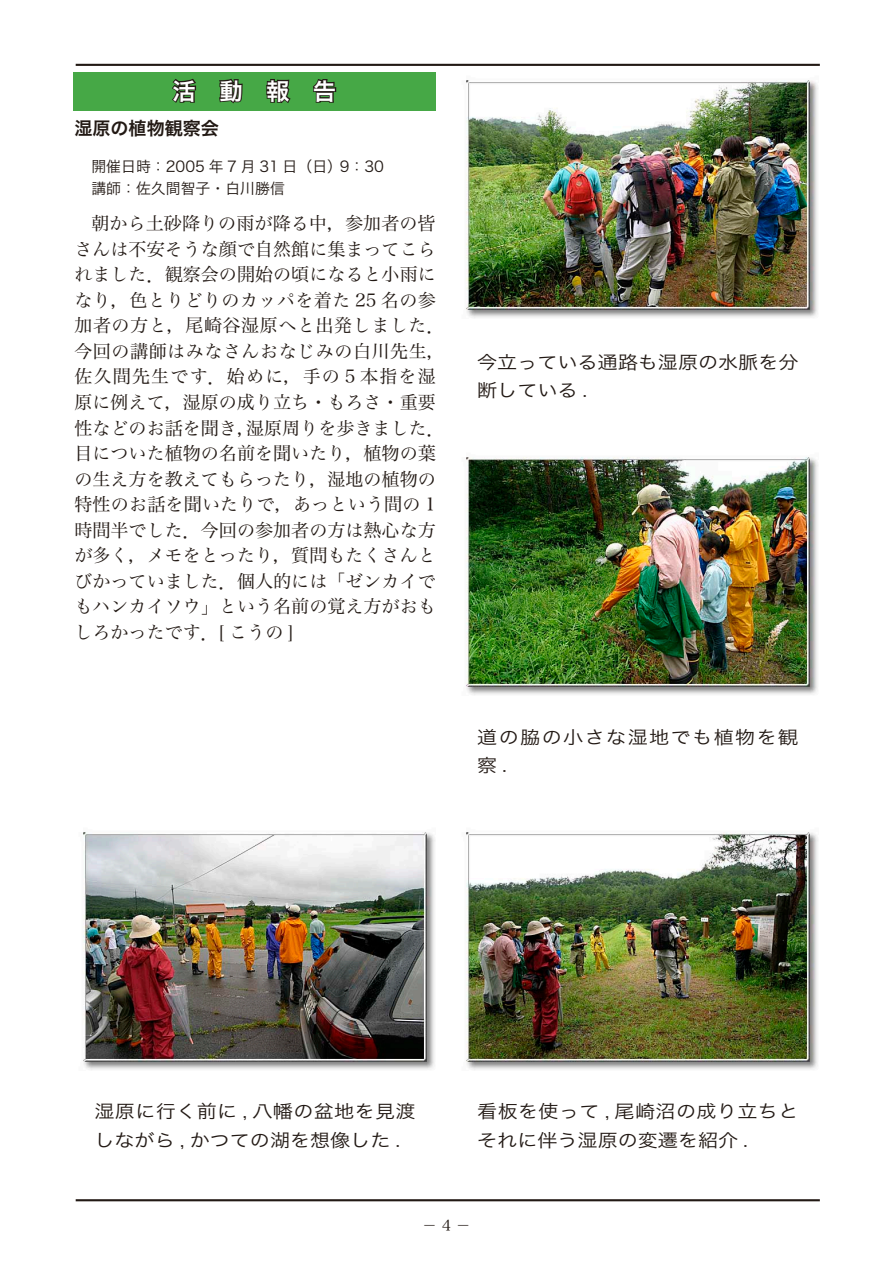
<style>
.page{position:relative;width:893px;height:1263px;background:#fff}
.page>*{position:absolute;margin:0;border:0;box-sizing:border-box;transform-origin:0 0}
.t1{font:23.4px "Hira Kaku Pro W6";color:#fff}
.活動報告__本文{font:18px/25.5px "Hira Min Pro W3";color:#221914}
.t2{font:18px/28.5px "Hira Kaku Pro W3";letter-spacing:.02em;color:#221914;scale:1.11 1}
.t3{font:18px/28.5px "Hira Kaku Pro W3";color:#221914;scale:1.11 1}
.t4{font:18px/28.5px "Hira Kaku Pro W3";letter-spacing:.07em;color:#221914;scale:1.11 1}
.活動報告_記事タイトル{font:18px "Hira Kaku Pro W6";color:#221914}
.活動報告__基本情報{font:14.85px "Hira Kaku Pro W3";color:#221914}
.t5{font:14.85px "Hira Min Pro W3";color:#221914}
</style>
<div class="page">
<div style="left:73px;top:72px;width:363px;height:39px;background:#46a846"></div>
<svg style="left:172px;top:78px;width:24px;height:25px"></svg>
<svg style="left:217px;top:63px;width:27px;height:41px"></svg>
<svg style="left:266px;top:79px;width:25px;height:24px"></svg>
<svg style="left:313px;top:79px;width:24px;height:24px"></svg>
<hr style="left:76px;top:64px;width:744px;height:2px;background:#221914">
<hr style="left:76px;top:1199px;width:744px;height:2px;background:#221914">
<img style="left:83px;top:832px;width:352px;height:238px">
<img style="left:466px;top:80px;width:352px;height:238px">
<img style="left:466px;top:457px;width:352px;height:238px">
<img style="left:466px;top:832px;width:352px;height:238px">
<p class="t1" style="left:173px;top:70px;width:165px">活　動　報　告</p>
<p class="活動報告_記事タイトル" style="left:74px;top:112px;width:146px">湿原の植物観察会</p>
<p class="活動報告__基本情報" style="left:91px;top:153px;width:294px">開催日時：2005 年 7 月 31 日（日）9：30</p>
<p class="活動報告__基本情報" style="left:91px;top:175px;width:195px">講師：佐久間智子・白川勝信</p>
<p class="活動報告__本文" style="left:74px;top:209px;width:372px;text-indent:17px">朝から土砂降りの雨が降る中，参加者の皆さんは不安そうな顔で自然館に集まってこられました．観察会の開始の頃になると小雨になり，色とりどりのカッパを着た 25 名の参加者の方と，尾崎谷湿原へと出発しました．今回の講師はみなさんおなじみの白川先生，佐久間先生です．始めに，手の 5 本指を湿原に例えて，湿原の成り立ち・もろさ・重要性などのお話を聞き，湿原周りを歩きました．目についた植物の名前を聞いたり，植物の葉の生え方を教えてもらったり，湿地の植物の特性のお話を聞いたりで，あっという間の 1時間半でした．今回の参加者の方は熱心な方が多く，メモをとったり，質問もたくさんとびかっていました．個人的には「ゼンカイでもハンカイソウ」という名前の覚え方がおもしろかったです．[ こうの ]</p>
<p class="t3" style="left:477px;top:346px;width:291px">今立っている通路も湿原の水脈を分断している .</p>
<p class="t4" style="left:477px;top:721px;width:291px">道の脇の小さな湿地でも植物を観察 .</p>
<p class="t2" style="left:94px;top:1096px;width:291px">湿原に行く前に , 八幡の盆地を見渡しながら , かつての湖を想像した .</p>
<p class="t2" style="left:477px;top:1096px;width:291px">看板を使って , 尾崎沼の成り立ちとそれに伴う湿原の変遷を紹介 .</p>
<p class="t5" style="left:422px;top:1213px;width:50px">－ 4 －</p>
</div>
